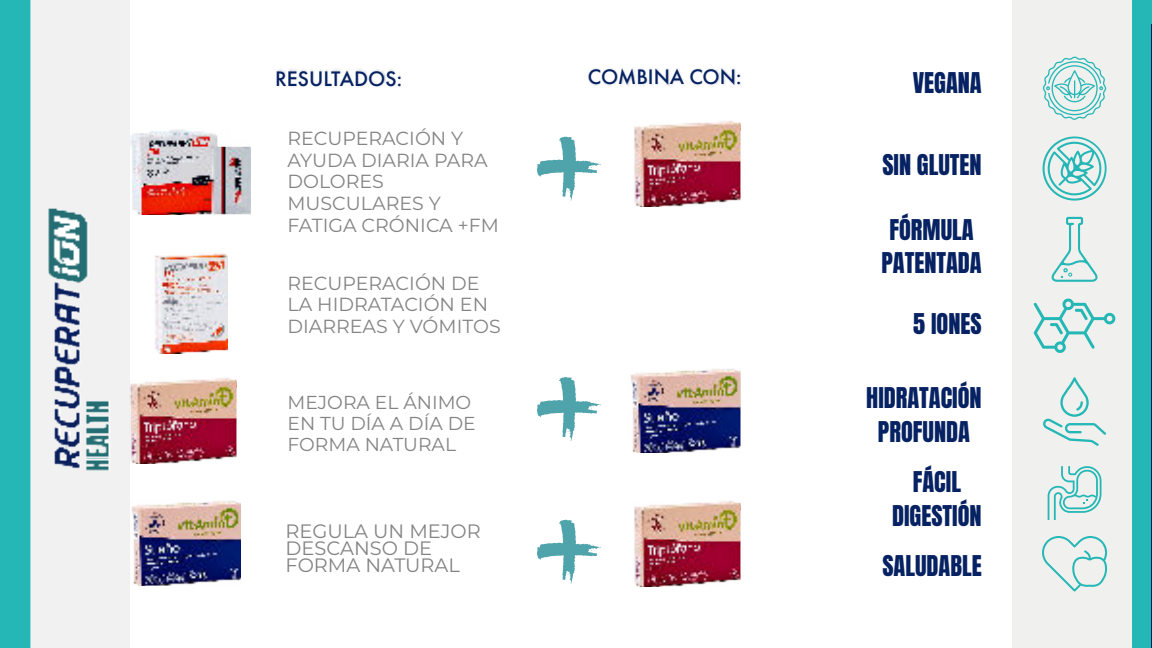
<style>
.page{position:relative;width:1152px;height:648px;background:#fff}
.page>*{position:absolute;margin:0;border:0;box-sizing:border-box;transform-origin:0 0}
.t1{font:24.4px/33.6px "Anton";color:#072262;text-align:center}
.t2{font:500 22px "Futura PT";color:#072262}
.t3{font:19.2px/17.2px "Montserrat";color:#838383}
.t4{font:18.8px/21.6px "Montserrat";color:#838383}
</style>
<div class="page">
<div style="left:1012px;top:0;width:140px;height:648px;background:#f0f1ef"></div>
<div style="left:1132px;top:0;width:20px;height:648px;background:#25b7b5"></div>
<hr style="left:1151px;top:24px;width:1px;height:624px;background:#072262">
<svg style="left:1043px;top:57px;width:63px;height:63px"></svg>
<svg style="left:1042px;top:136px;width:65px;height:65px"></svg>
<svg style="left:1052px;top:217px;width:46px;height:65px"></svg>
<svg style="left:1043px;top:377px;width:63px;height:69px"></svg>
<svg style="left:1048px;top:466px;width:54px;height:54px"></svg>
<svg style="left:1042px;top:536px;width:66px;height:55px"></svg>
<svg style="left:1034px;top:298px;width:81px;height:55px"></svg>
<img style="left:130px;top:378px;width:107px;height:86px">
<img style="left:155px;top:253px;width:72px;height:100px">
<img style="left:130px;top:129px;width:120px;height:86px">
<img style="left:131px;top:501px;width:110px;height:84px">
<img style="left:634px;top:501px;width:106px;height:85px">
<img style="left:634px;top:121px;width:106px;height:86px">
<img style="left:630px;top:369px;width:110px;height:84px">
<img style="left:588px;top:68px;width:153px;height:18px">
<img style="left:277px;top:69px;width:124px;height:18px">
<svg style="left:537px;top:136px;width:64px;height:65px"></svg>
<svg style="left:537px;top:377px;width:64px;height:64px"></svg>
<svg style="left:537px;top:519px;width:64px;height:65px"></svg>
<div style="left:0;top:0;width:130px;height:648px;background:linear-gradient(to bottom,#f0f1f1,#f0f1f1)"></div>
<div style="left:0;top:0;width:30px;height:648px;background:#25b7b5"></div>
<img style="left:27px;top:193px;width:96px;height:300px">
<p class="t2" style="left:275px;top:65px;width:128px">RESULTADOS:</p>
<p class="t2" style="left:588px;top:64px;width:155px">COMBINA CON:</p>
<p class="t4" style="left:288px;top:127px;width:213px">RECUPERACIÓN Y<br>AYUDA DIARIA PARA<br>DOLORES<br>MUSCULARES Y<br>FATIGA CRÓNICA +FM</p>
<p class="t4" style="left:288px;top:272px;width:215px">RECUPERACIÓN DE<br>LA HIDRATACIÓN EN<br>DIARREAS Y VÓMITOS</p>
<p class="t4" style="left:288px;top:391px;width:190px">MEJORA EL ÁNIMO<br>EN TU DÍA A DÍA DE<br>FORMA NATURAL</p>
<p class="t3" style="left:286px;top:522px;width:197px">REGULA UN MEJOR<br>DESCANSO DE<br>FORMA NATURAL</p>
<p class="t1" style="left:913px;top:68px;width:70px">VEGANA</p>
<p class="t1" style="left:882px;top:150px;width:101px">SIN GLUTEN</p>
<p class="t1" style="left:881px;top:215px;width:102px">FÓRMULA<br>PATENTADA</p>
<p class="t1" style="left:913px;top:309px;width:70px">5 IONES</p>
<p class="t1" style="left:866px;top:383px;width:117px">HIDRATACIÓN<br>PROFUNDA</p>
<p class="t1" style="left:892px;top:467px;width:91px">FÁCIL<br>DIGESTIÓN</p>
<p class="t1" style="left:882px;top:550px;width:101px">SALUDABLE</p>
</div>
